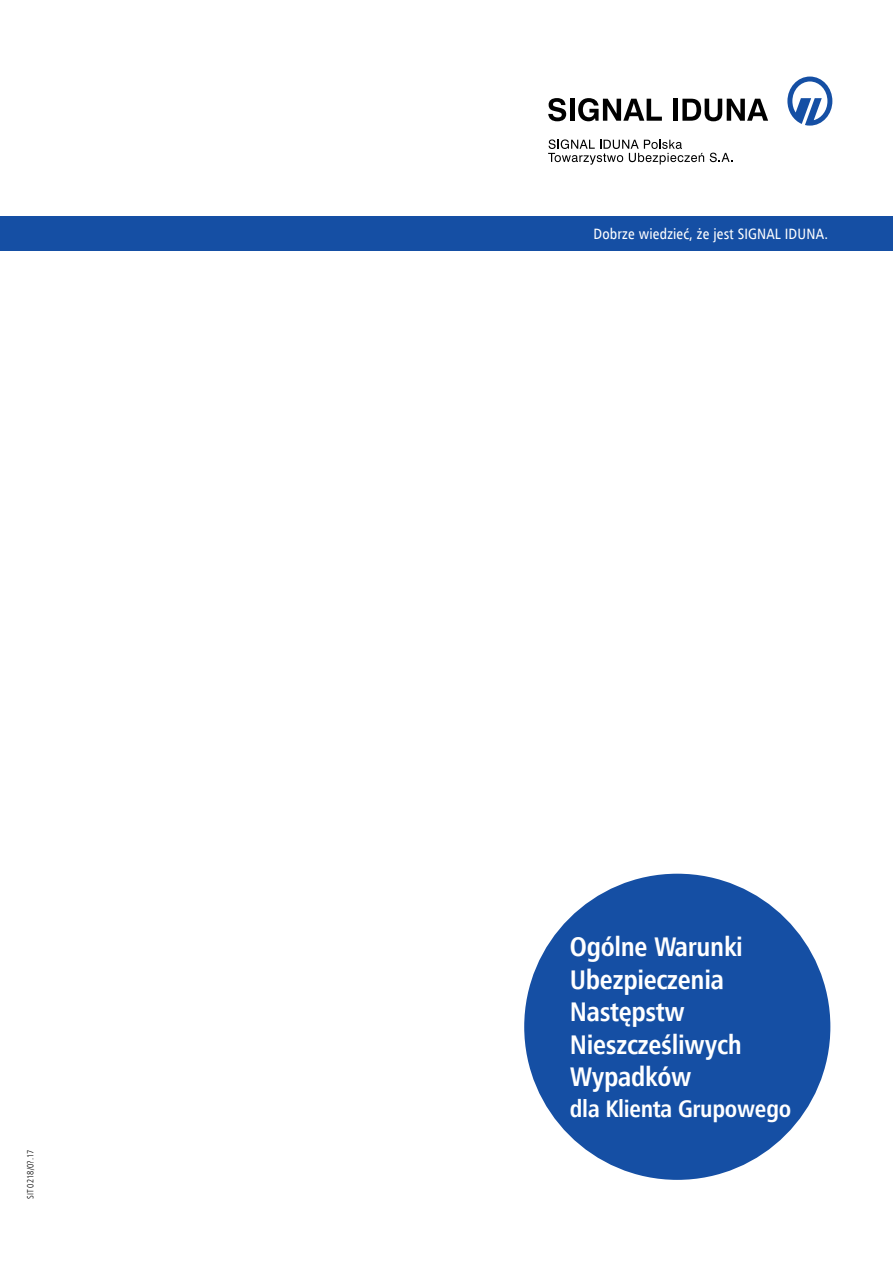
<style>
.page{position:relative;width:893px;height:1263px;background:#fff}
.page>*{position:absolute;margin:0;border:0;box-sizing:border-box;transform-origin:0 0}
.t1{font:700 27px/32.4px "Humnst 777 Cn EU";letter-spacing:-.01em;color:#fff}
.t2{font:700 24px "Humnst 777 Cn EU";letter-spacing:-.01em;color:#fff}
.t3{font:15px "Humnst 777 Cn EU";letter-spacing:.01em;color:#fff}
.t4{font:9px "Humnst 777 Lt Cn EU";color:#000}
</style>
<div class="page">
<div style="left:524px;top:874px;width:306px;height:306px;background:#154fa4;border-radius:50%"></div>
<svg style="left:710px;top:153px;width:22px;height:9px"></svg>
<svg style="left:548px;top:139px;width:156px;height:26px"></svg>
<svg style="left:787px;top:77px;width:45px;height:49px"></svg>
<svg style="left:548px;top:98px;width:18px;height:23px"></svg>
<hr style="left:570px;top:99px;width:4px;height:22px;background:#000">
<svg style="left:578px;top:98px;width:84px;height:23px"></svg>
<div style="left:673px;top:99px;width:5px;height:22px;background:#000"></div>
<svg style="left:682px;top:99px;width:86px;height:22px"></svg>
<div style="left:0;top:217px;width:893px;height:34px;background:#154fa4"></div>
<p class="t4" style="left:25px;top:1199px;width:51px;rotate:-90deg">SIT 0218/0?.17</p>
<p class="t3" style="left:593px;top:225px;width:236px">Dobrze wiedzieć, że jest SIGNAL IDUNA.</p>
<p class="t1" style="left:570px;top:931px;width:175px">Ogólne Warunki<br>Ubezpieczenia<br>Następstw<br>Nieszcześliwych<br>Wypadków</p>
<p class="t2" style="left:570px;top:1094px;width:223px">dla Klienta Grupowego</p>
</div>
